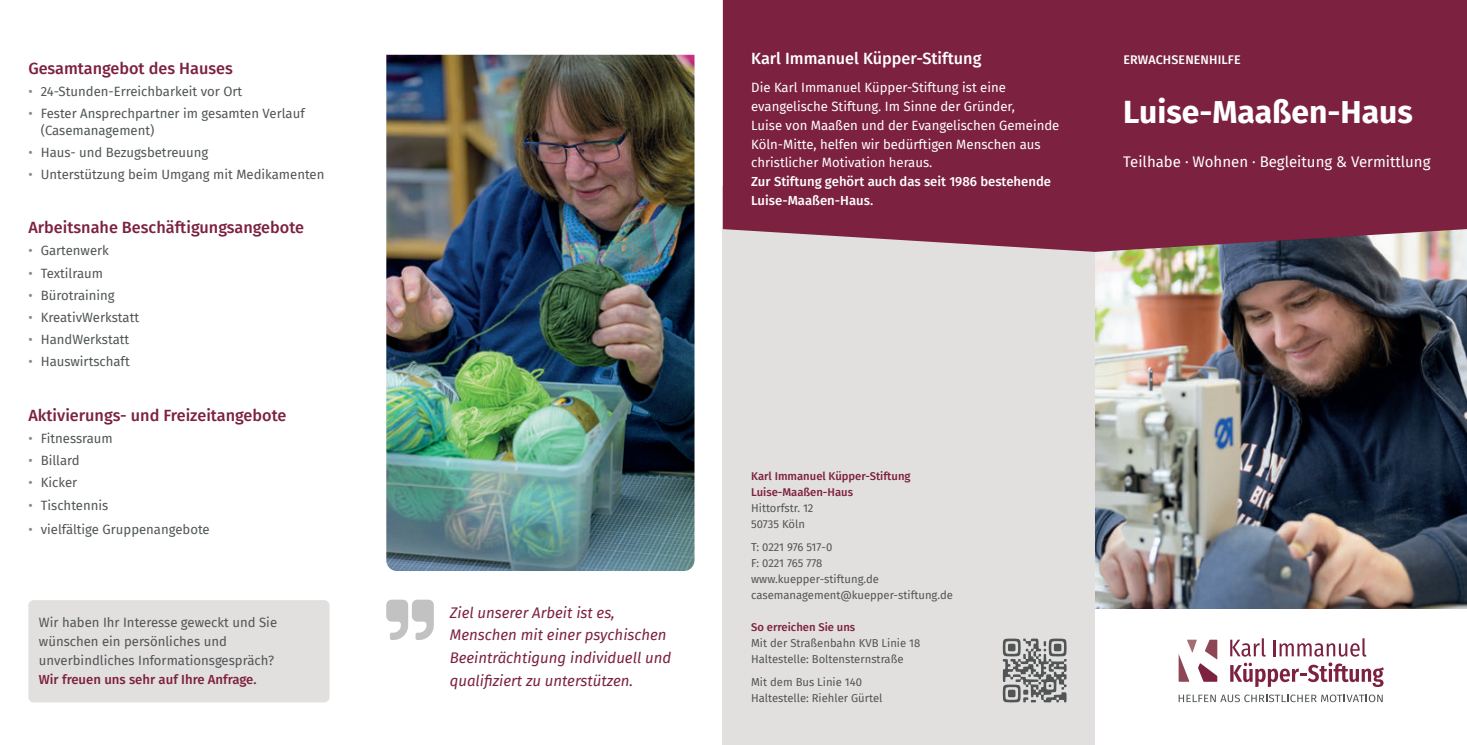
<style>
.page{position:relative;width:1467px;height:745px;background:#fff}
.page>*{position:absolute;margin:0;border:0;box-sizing:border-box;transform-origin:0 0}
.t1{font:700 31.88px "Fira Sans";color:#fff}
.t2{font:500 16.25px "Fira Sans";color:#7c213f}
.t3{font:500 16.25px "Fira Sans";color:#fff}
.t4{font:italic 15px/22.5px "Fira Sans";color:#7c213f}
.t5{font:15px "Fira Sans";color:#fff}
.t6{font:13.12px/18.8px "Fira Sans";color:#515556}
.t7{font:13.12px/18.8px "Fira Sans";color:#fff}
.t8{font:500 13.12px/18.8px "Fira Sans";color:#fff}
.t9{font:500 13.12px "Fira Sans";color:#7c213f}
.t10{font:500 12.5px "Fira Sans";letter-spacing:.01em;color:#fff}
.t11{font:11.25px/16px "Fira Sans";color:#515556}
.t12{font:500 11.25px/16px "Fira Sans";color:#7c213f}
.s1{color:#888889}
</style>
<div class="page">
<img style="left:1095px;top:252px;width:372px;height:356px">
<svg style="left:1179px;top:694px;width:204px;height:7px"></svg>
<svg style="left:1179px;top:639px;width:38px;height:42px"></svg>
<svg style="left:1230px;top:638px;width:36px;height:18px"></svg>
<svg style="left:1274px;top:638px;width:92px;height:18px"></svg>
<svg style="left:1230px;top:662px;width:154px;height:24px"></svg>
<div style="left:28px;top:599px;width:302px;height:103px;background:#e2dfdf;border-radius:5px"></div>
<img style="left:386px;top:55px;width:308px;height:515px">
<div style="left:723px;top:186px;width:372px;height:558px;background:#e2dfdf"></div>
<div style="left:723px;top:0;width:744px;height:252px;background:#7c213f"></div>
<svg style="left:1003px;top:638px;width:64px;height:64px"></svg>
<p class="t2" style="left:28px;top:56px;width:206px">Gesamtangebot des Hauses</p>
<p class="t6" style="left:28px;top:82px;width:215px"><span class="s1">•</span> 24-Stunden-Erreichbarkeit vor Ort</p>
<p class="t6" style="left:41px;top:105px;width:266px;line-height:16.9px;text-indent:-12px"><span class="s1">•</span> Fester Ansprechpartner im gesamten Verlauf (Casemanagement)</p>
<p class="t6" style="left:28px;top:143px;width:181px"><span class="s1">•</span> Haus- und Bezugsbetreuung</p>
<p class="t6" style="left:28px;top:165px;width:298px"><span class="s1">•</span> Unterstützung beim Umgang mit Medikamenten</p>
<p class="t2" style="left:28px;top:216px;width:277px">Arbeitsnahe Beschäftigungsangebote</p>
<p class="t6" style="left:28px;top:241px;width:82px"><span class="s1">•</span> Gartenwerk</p>
<p class="t6" style="left:28px;top:263px;width:76px"><span class="s1">•</span> Textilraum</p>
<p class="t6" style="left:28px;top:285px;width:88px"><span class="s1">•</span> Bürotraining</p>
<p class="t6" style="left:28px;top:308px;width:112px"><span class="s1">•</span> KreativWerkstatt</p>
<p class="t6" style="left:28px;top:330px;width:102px"><span class="s1">•</span> HandWerkstatt</p>
<p class="t6" style="left:28px;top:352px;width:103px"><span class="s1">•</span> Hauswirtschaft</p>
<p class="t2" style="left:28px;top:403px;width:260px">Aktivierungs- und Freizeitangebote</p>
<p class="t6" style="left:28px;top:429px;width:86px"><span class="s1">•</span> Fitnessraum</p>
<p class="t6" style="left:28px;top:451px;width:53px"><span class="s1">•</span> Billard</p>
<p class="t6" style="left:28px;top:473px;width:50px"><span class="s1">•</span> Kicker</p>
<p class="t6" style="left:28px;top:495px;width:81px"><span class="s1">•</span> Tischtennis</p>
<p class="t6" style="left:28px;top:519px;width:183px"><span class="s1">•</span> vielfältige Gruppenangebote</p>
<p class="t6" style="left:39px;top:613px;width:240px">Wir haben Ihr Interesse geweckt und Sie wünschen ein persönliches und unverbindliches Informationsgespräch?</p>
<p class="t9" style="left:39px;top:669px;width:219px">Wir freuen uns sehr auf Ihre Anfrage.</p>
<p class="t3" style="left:751px;top:47px;width:232px">Karl Immanuel Küpper-Stiftung</p>
<p class="t7" style="left:751px;top:78px;width:313px">Die Karl Immanuel Küpper-Stiftung ist eine evangelische Stiftung. Im Sinne der Gründer,<br>-Luise von-Maaßen-und-der-Evangelischen--Gemeinde-Köln-Mitte, helfen wir bedürftigen Menschen aus christlicher Motivation heraus.</p>
<p class="t8" style="left:751px;top:172px;width:301px">Zur Stiftung gehört auch das seit 1986 bestehende<br>Luise-Maaßen-Haus.</p>
<p class="t10" style="left:1123px;top:51px;width:119px">ERWACHSENENHILFE</p>
<h1 class="t1" style="left:1123px;top:89px;width:291px">Luise-Maaßen-Haus</h1>
<p class="t5" style="left:1123px;top:151px;width:309px">Teilhabe · Wohnen · Begleitung &amp; Vermittlung</p>
<p class="t4" style="left:450px;top:601px;width:223px">Ziel unserer Arbeit ist es,<br>Menschen mit einer psychischen<br>Beeinträchtigung individuell und qualifiziert zu unterstützen.</p>
<p class="t12" style="left:751px;top:468px;width:161px">Karl Immanuel Küpper-Stiftung<br>Luise-Maaßen-Haus</p>
<p class="t11" style="left:751px;top:500px;width:64px">Hittorfstr. 12<br>50735 Köln</p>
<p class="t11" style="left:751px;top:539px;width:203px">T: 0221 976 517-0<br>F: 0221 765 778<br>www.kuepper-stiftung.de casemanagement@kuepper-stiftung.de</p>
<p class="t12" style="left:751px;top:618px;width:106px">So erreichen Sie uns</p>
<p class="t11" style="left:751px;top:634px;width:171px">Mit-der-Straßenbahn-KVB-Linie-18<br>Haltestelle:-Boltensternstraße</p>
<p class="t11" style="left:751px;top:673px;width:133px">Mit dem Bus Linie 140<br>Haltestelle: Riehler Gürtel</p>
</div>
